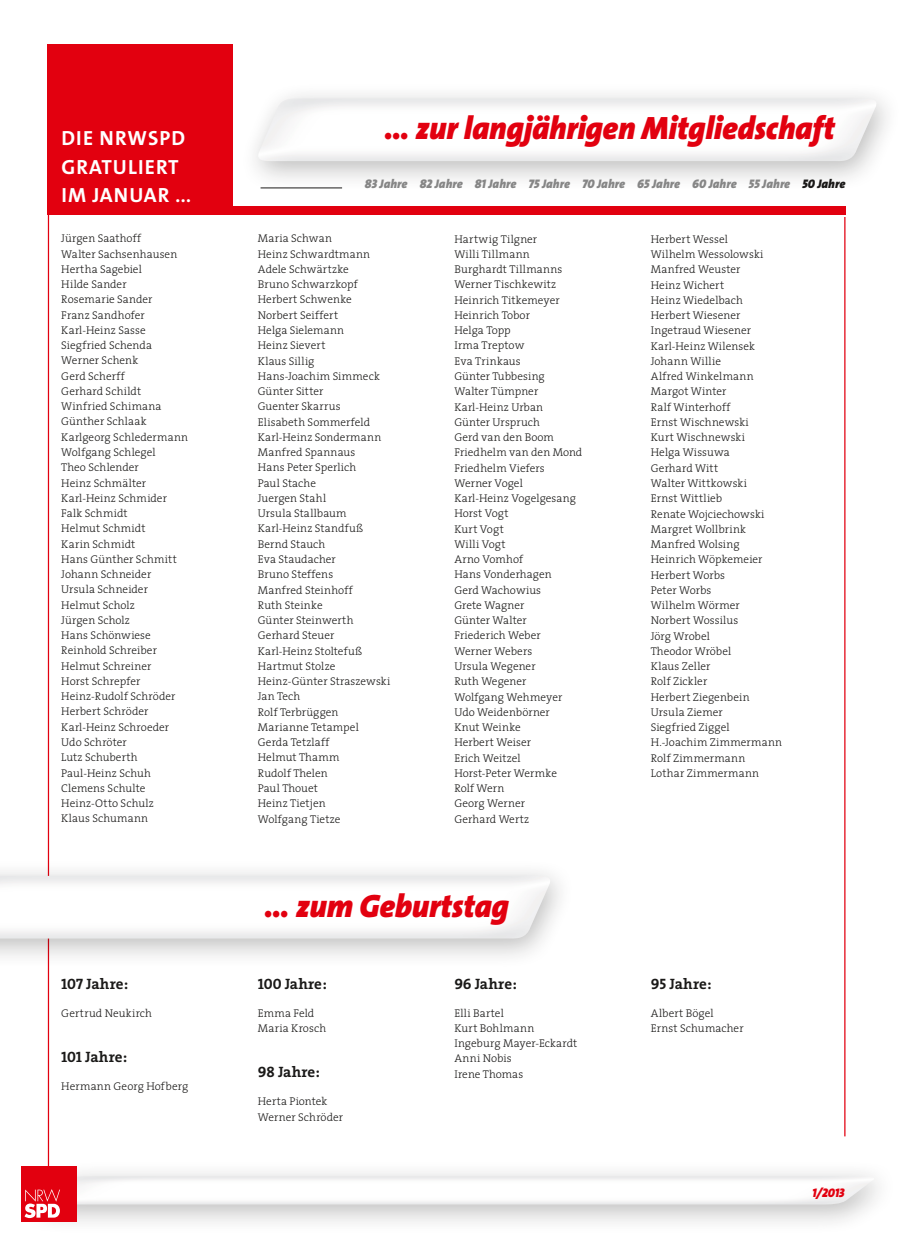
<style>
.page{position:relative;width:904px;height:1241px;background:#fff}
.page>*{position:absolute;margin:0;border:0;box-sizing:border-box;transform-origin:0 0}
.t1{font:32.5px "The Sans LP9 Black IT";letter-spacing:-.01em;color:#e2000f}
.t2{font:20.62px/28.5px "The Sans LP7 Bld";letter-spacing:.05em;color:#fff}
.t3{font:700 15.12px "The Serif";letter-spacing:.005em;color:#1a1918}
.t4{font:12.5px "The Sans LP9 Black IT";letter-spacing:.005em;color:#868686}
.t5{font:12.5px "The Sans LP9 Black IT";color:#e2000f}
.t6{font:300 11.25px/15.2px "The Serif";letter-spacing:.01em;color:#1a1918}
.s1{font-size:18.75px}
.s2{color:#1a1918}
.s3{font-family:"The Serif Bold Caps";font-weight:400}
</style>
<div class="page">
<div style="left:239px;top:82px;width:663px;height:110px;background:#1a1918;opacity:.29"></div>
<img style="left:256px;top:98px;width:621px;height:63px">
<div style="left:20px;top:1159px;width:878px;height:76px;background:#1a1918;opacity:.29"></div>
<img style="left:76px;top:1175px;width:798px;height:29px">
<div style="left:48px;top:44px;width:185px;height:171px;background:#e2000f"></div>
<div style="left:48px;top:206px;width:797px;height:9px;background:#e2000f"></div>
<hr style="left:844px;top:217px;width:1px;height:919px;background:#e2000f">
<hr style="left:48px;top:212px;width:1px;height:957px;background:#e2000f">
<hr style="left:260px;top:187px;width:82px;height:1px;background:#1a1918">
<div style="left:21px;top:1166px;width:55px;height:55px;background:#e2000f"></div>
<svg style="left:25px;top:1189px;width:35px;height:28px"></svg>
<div style="left:0;top:859px;width:576px;height:110px;background:#1a1918;opacity:.29"></div>
<img style="left:0;top:875px;width:551px;height:63px">
<h1 class="t1" style="left:384px;top:107px;width:452px">… zur langjährigen Mitgliedschaft</h1>
<h2 class="t2" style="left:61px;top:124px;width:131px">DIE NRWSPD<br>GRATULIERT<br>IM JAN UAR <span class="s1">...</span></h2>
<p class="t6" style="left:61px;top:230px;width:128px">Jürgen Saathoff<br>Walter Sachsenhausen<br>Hertha Sagebiel<br>Hilde Sander<br>Rosemarie Sander<br>Franz Sandhofer<br>Karl-Heinz Sasse<br>Siegfried Schenda<br>Werner Schenk<br>Gerd Scherff<br>Gerhard Schildt<br>Winfried Schimana<br>Günther Schlaak<br>Karlgeorg Schledermann<br>Wolfgang Schlegel<br>Theo Schlender<br>Heinz Schmälter<br>Karl-Heinz Schmider<br>Falk Schmidt<br>Helmut Schmidt<br>Karin Schmidt<br>Hans Günther Schmitt<br>Johann Schneider<br>Ursula Schneider<br>Helmut Scholz<br>Jürgen Scholz<br>Hans Schönwiese<br>Reinhold Schreiber<br>Helmut Schreiner<br>Horst Schrepfer<br>Heinz-Rudolf Schröder<br>Herbert Schröder<br>Karl-Heinz Schroeder<br>Udo Schröter<br>Lutz Schuberth<br>Paul-Heinz Schuh<br>Clemens Schulte<br>Heinz-Otto Schulz<br>Klaus Schumann</p>
<p class="t6" style="left:258px;top:230px;width:134px">Maria Schwan<br>Heinz Schwardtmann<br>Adele Schwärtzke<br>Bruno Schwarzkopf<br>Herbert Schwenke<br>Norbert Seiffert<br>Helga Sielemann<br>Heinz Sievert<br>Klaus Sillig<br>Hans-Joachim Simmeck<br>Günter Sitter<br>Guenter Skarrus<br>Elisabeth Sommerfeld<br>Karl-Heinz Sondermann<br>Manfred Spannaus<br>Hans Peter Sperlich<br>Paul Stache<br>Juergen Stahl<br>Ursula Stallbaum<br>Karl-Heinz Standfuß<br>Bernd Stauch<br>Eva Staudacher<br>Bruno Steffens<br>Manfred Steinhoff<br>Ruth Steinke<br>Günter Steinwerth<br>Gerhard Steuer<br>Karl-Heinz Stoltefuß<br>Hartmut Stolze<br>Heinz-Günter Straszewski<br>Jan Tech<br>Rolf Terbrüggen<br>Marianne Tetampel<br>Gerda Tetzlaff<br>Helmut Thamm<br>Rudolf Thelen<br>Paul Thouet<br>Heinz Tietjen<br>Wolfgang Tietze</p>
<p class="t6" style="left:454px;top:231px;width:129px">Hartwig Tilgner<br>Willi Tillmann<br>Burghardt Tillmanns<br>Werner Tischkewitz<br>Heinrich Titkemeyer<br>Heinrich Tobor<br>Helga Topp<br>Irma Treptow<br>Eva Trinkaus<br>Günter Tubbesing<br>Walter Tümpner<br>Karl-Heinz Urban<br>Günter Urspruch<br>Gerd van den Boom<br>Friedhelm van den Mond<br>Friedhelm Viefers<br>Werner Vogel<br>Karl-Heinz Vogelgesang<br>Horst Vogt<br>Kurt Vogt<br>Willi Vogt<br>Arno Vomhof<br>Hans Vonderhagen<br>Gerd Wachowius<br>Grete Wagner<br>Günter Walter<br>Friederich Weber<br>Werner Webers<br>Ursula Wegener<br>Ruth Wegener<br>Wolfgang Wehmeyer<br>Udo Weidenbörner<br>Knut Weinke<br>Herbert Weiser<br>Erich Weitzel<br>Horst-Peter Wermke<br>Rolf Wern<br>Georg Werner<br>Gerhard Wertz</p>
<p class="t6" style="left:651px;top:231px;width:133px">Herbert Wessel<br>Wilhelm Wessolowski<br>Manfred Weuster<br>Heinz Wichert<br>Heinz Wiedelbach<br>Herbert Wiesener<br>Ingetraud Wiesener<br>Karl-Heinz Wilensek<br>Johann Willie<br>Alfred Winkelmann<br>Margot Winter<br>Ralf Winterhoff<br>Ernst Wischnewski<br>Kurt Wischnewski<br>Helga Wissuwa<br>Gerhard Witt<br>Walter Wittkowski<br>Ernst Wittlieb<br>Renate Wojciechowski<br>Margret Wollbrink<br>Manfred Wolsing<br>Heinrich Wöpkemeier<br>Herbert Worbs<br>Peter Worbs<br>Wilhelm Wörmer<br>Norbert Wossilus<br>Jörg Wrobel<br>Theodor Wröbel<br>Klaus Zeller<br>Rolf Zickler<br>Herbert Ziegenbein<br>Ursula Ziemer<br>Siegfried Ziggel<br>H.-Joachim Zimmermann<br>Rolf Zimmermann<br>Lothar Zimmermann</p>
<p class="t4" style="left:365px;top:175px;width:482px">83 Jahre 82 Jahre 81 Jahre 75 Jahre 70 Jahre 65 Jahre 60 Jahre 55 Jahre <span class="s2">50 Jahre</span></p>
<h3 class="t3" style="left:61px;top:970px;width:68px"><span class="s3">107</span> Jahre:</h3>
<p class="t6" style="left:61px;top:1004px;width:92px">Gertrud Neukirch</p>
<h3 class="t3" style="left:61px;top:1043px;width:67px"><span class="s3">101</span> Jahre:</h3>
<p class="t6" style="left:61px;top:1078px;width:128px">Hermann Georg Hofberg</p>
<h1 class="t1" style="left:264px;top:883px;width:245px">… zum Geburtstag</h1>
<h3 class="t3" style="left:258px;top:970px;width:70px"><span class="s3">100</span> Jahre:</h3>
<p class="t6" style="left:258px;top:1004px;width:70px">Emma Feld<br>Maria Krosch</p>
<h3 class="t3" style="left:258px;top:1059px;width:64px"><span class="s3">98</span> Jahre:</h3>
<p class="t6" style="left:258px;top:1093px;width:87px">Herta Piontek<br>Werner Schröder</p>
<h3 class="t3" style="left:454px;top:970px;width:64px"><span class="s3">96</span> Jahre:</h3>
<p class="t6" style="left:454px;top:1004px;width:124px">Elli Bartel<br>Kurt Bohlmann<br>Ingeburg Mayer-Eckardt<br>Anni Nobis<br>Irene Thomas</p>
<h3 class="t3" style="left:651px;top:970px;width:62px"><span class="s3">95</span> Jahre:</h3>
<p class="t6" style="left:651px;top:1004px;width:94px">Albert Bögel<br>Ernst Schumacher</p>
<p class="t5" style="left:812px;top:1184px;width:34px">1/2013</p>
</div>
